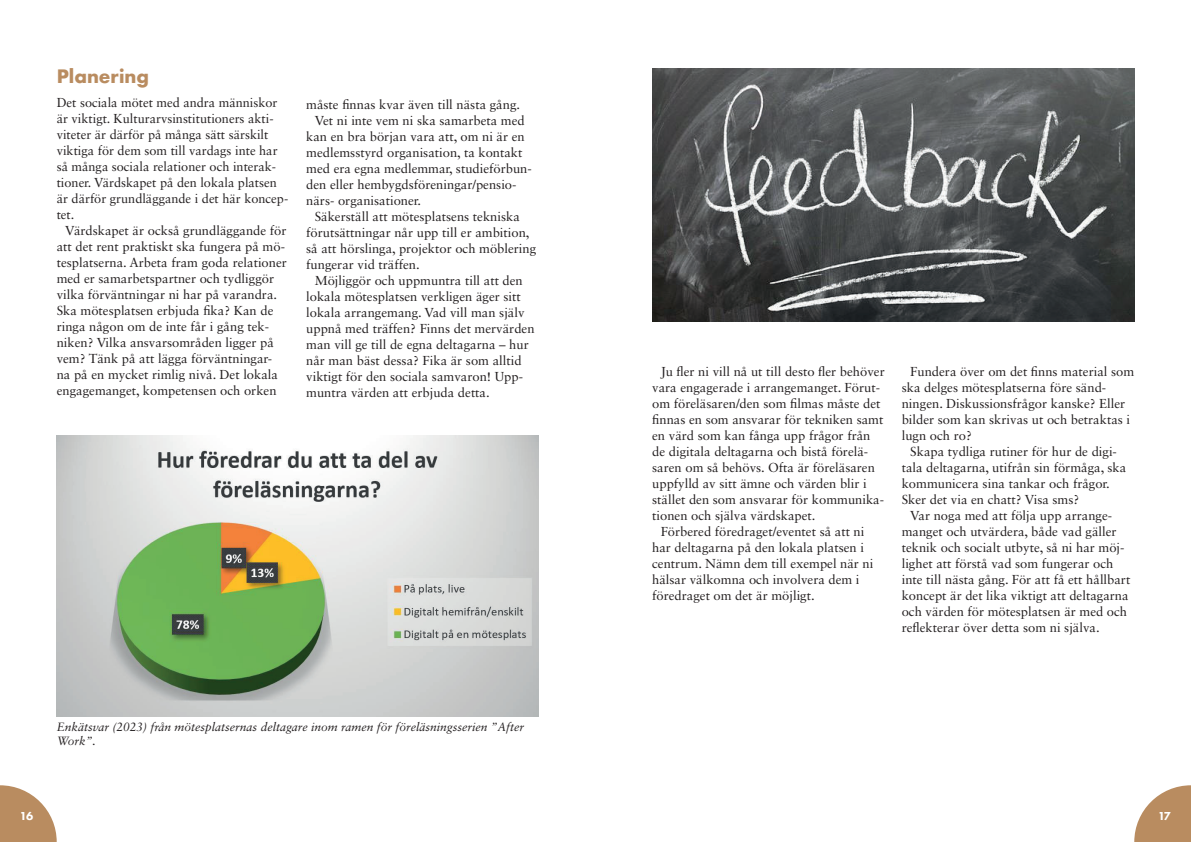
<style>
.page{position:relative;width:1191px;height:842px;background:#fff}
.page>*{position:absolute;margin:0;border:0;box-sizing:border-box;transform-origin:0 0}
.t1{font:700 18px "Futura";color:#b98c60}
.t2{font:13px/16px "Sabon LT Std";color:#231f20}
.t3{font:italic 12px/14.4px "Sabon LT Std";color:#231f20}
.t4{font:800 12px "Futura PT";color:#fff}
</style>
<div class="page">
<img style="left:57px;top:435px;width:482px;height:281px">
<img style="left:652px;top:68px;width:482px;height:254px">
<svg style="left:1134px;top:785px;width:57px;height:57px"></svg>
<svg style="left:0;top:785px;width:57px;height:57px"></svg>
<h1 class="t1" style="left:57px;top:63px;width:94px">Planering</h1>
<p class="t2" style="left:57px;top:94px;width:233px">Det sociala mötet med andra människor är viktigt. Kulturarvsinstitutioners akti&shy;viteter är därför på många sätt särskilt viktiga för dem som till vardags inte har så många sociala relationer och interak&shy;tioner. Värdskapet på den lokala platsen är därför grundläggande i det här koncep&shy;tet.</p>
<p class="t2" style="left:57px;top:222px;width:232px;text-indent:9px">Värdskapet är också grundläggande för att det rent praktiskt ska fungera på mö&shy;tesplatserna. Arbeta fram goda relationer med er samarbetspartner och tydliggör vilka förväntningar ni har på varandra.<br>Ska mötesplatsen erbjuda fika? Kan de ringa någon om de inte får i gång tek&shy;niken? Vilka ansvarsområden ligger på vem? Tänk på att lägga förväntningar&shy;na på en mycket rimlig nivå. Det lokala engagemanget, kompetensen och orken</p>
<p class="t2" style="left:306px;top:96px;width:215px">måste finnas kvar även till nästa gång.</p>
<p class="t2" style="left:315px;top:112px;width:211px">Vet ni inte vem ni ska samarbeta med</p>
<p class="t2" style="left:306px;top:128px;width:220px">kan en bra början vara att, om ni är en</p>
<p class="t2" style="left:306px;top:144px;width:218px">medlemsstyrd organisation, ta kontakt</p>
<p class="t2" style="left:306px;top:160px;width:227px">med era egna medlemmar, studieförbun-</p>
<p class="t2" style="left:306px;top:176px;width:212px">den eller hembygdsföreningar/pensio-</p>
<p class="t2" style="left:306px;top:192px;width:116px">närs- organisationer.</p>
<p class="t2" style="left:315px;top:208px;width:207px">Säkerställ att mötesplatsens tekniska</p>
<p class="t2" style="left:306px;top:224px;width:225px">förutsättningar når upp till er ambition,</p>
<p class="t2" style="left:306px;top:240px;width:231px">så att hörslinga, projektor och möblering</p>
<p class="t2" style="left:306px;top:256px;width:115px">fungerar vid träffen.</p>
<p class="t2" style="left:315px;top:272px;width:210px">Möjliggör och uppmuntra till att den</p>
<p class="t2" style="left:306px;top:288px;width:216px">lokala mötesplatsen verkligen äger sitt</p>
<p class="t2" style="left:306px;top:304px;width:220px">lokala arrangemang. Vad vill man själv</p>
<p class="t2" style="left:306px;top:320px;width:230px">uppnå med träffen? Finns det mervärden</p>
<p class="t2" style="left:306px;top:336px;width:224px">man vill ge till de egna deltagarna – hur</p>
<p class="t2" style="left:306px;top:352px;width:217px">når man bäst dessa? Fika är som alltid</p>
<p class="t2" style="left:306px;top:368px;width:218px">viktigt för den sociala samvaron! Upp-</p>
<p class="t2" style="left:306px;top:384px;width:185px">muntra värden att erbjuda detta.</p>
<p class="t3" style="left:57px;top:719px;width:469px">Enkätsvar (2023) från mötesplatsernas deltagare inom ramen för föreläsningsserien ”After<br>Work”.</p>
<p class="t2" style="left:660px;top:363px;width:225px">Ju fler ni vill nå ut till desto fler behöver</p>
<p class="t2" style="left:652px;top:379px;width:229px">vara engagerade i arrangemanget. Förut-</p>
<p class="t2" style="left:652px;top:395px;width:230px">om föreläsaren/den som filmas måste det</p>
<p class="t2" style="left:652px;top:411px;width:233px">finnas en som ansvarar för tekniken samt</p>
<p class="t2" style="left:652px;top:427px;width:220px">en värd som kan fånga upp frågor från</p>
<p class="t2" style="left:652px;top:443px;width:217px">de digitala deltagarna och bistå förelä-</p>
<p class="t2" style="left:652px;top:459px;width:224px">saren om så behövs. Ofta är föreläsaren</p>
<p class="t2" style="left:652px;top:475px;width:216px">uppfylld av sitt ämne och värden blir i</p>
<p class="t2" style="left:652px;top:491px;width:233px">stället den som ansvarar för kommunika-</p>
<p class="t2" style="left:652px;top:507px;width:165px">tionen och själva värdskapet.</p>
<p class="t2" style="left:660px;top:523px;width:205px">Förbered föredraget/eventet så att ni</p>
<p class="t2" style="left:652px;top:539px;width:213px">har deltagarna på den lokala platsen i</p>
<p class="t2" style="left:652px;top:555px;width:223px">centrum. Nämn dem till exempel när ni</p>
<p class="t2" style="left:652px;top:571px;width:209px">hälsar välkomna och involvera dem i</p>
<p class="t2" style="left:652px;top:587px;width:164px">föredraget om det är möjligt.</p>
<p class="t2" style="left:901px;top:363px;width:234px;text-indent:9px">Fundera över om det finns material som ska delges mötesplatserna före sänd&shy;ningen. Diskussionsfrågor kanske? Eller bilder som kan skrivas ut och betraktas i lugn och ro?</p>
<p class="t2" style="left:901px;top:443px;width:226px;text-indent:9px">Skapa tydliga rutiner för hur de digi&shy;tala deltagarna, utifrån sin förmåga, ska kommunicera sina tankar och frågor.<br>Sker det via en chatt? Visa sms?</p>
<p class="t2" style="left:901px;top:507px;width:230px;text-indent:9px">Var noga med att följa upp arrange&shy;manget och utvärdera, både vad gäller teknik och socialt utbyte, så ni har möj&shy;lighet att förstå vad som fungerar och inte till nästa gång. För att få ett hållbart koncept är det lika viktigt att deltagarna och värden för mötesplatsen är med och reflekterar över detta som ni själva.</p>
<p class="t4" style="left:20px;top:808px;width:15px">16</p>
<p class="t4" style="left:1158px;top:808px;width:14px">17</p>
</div>
